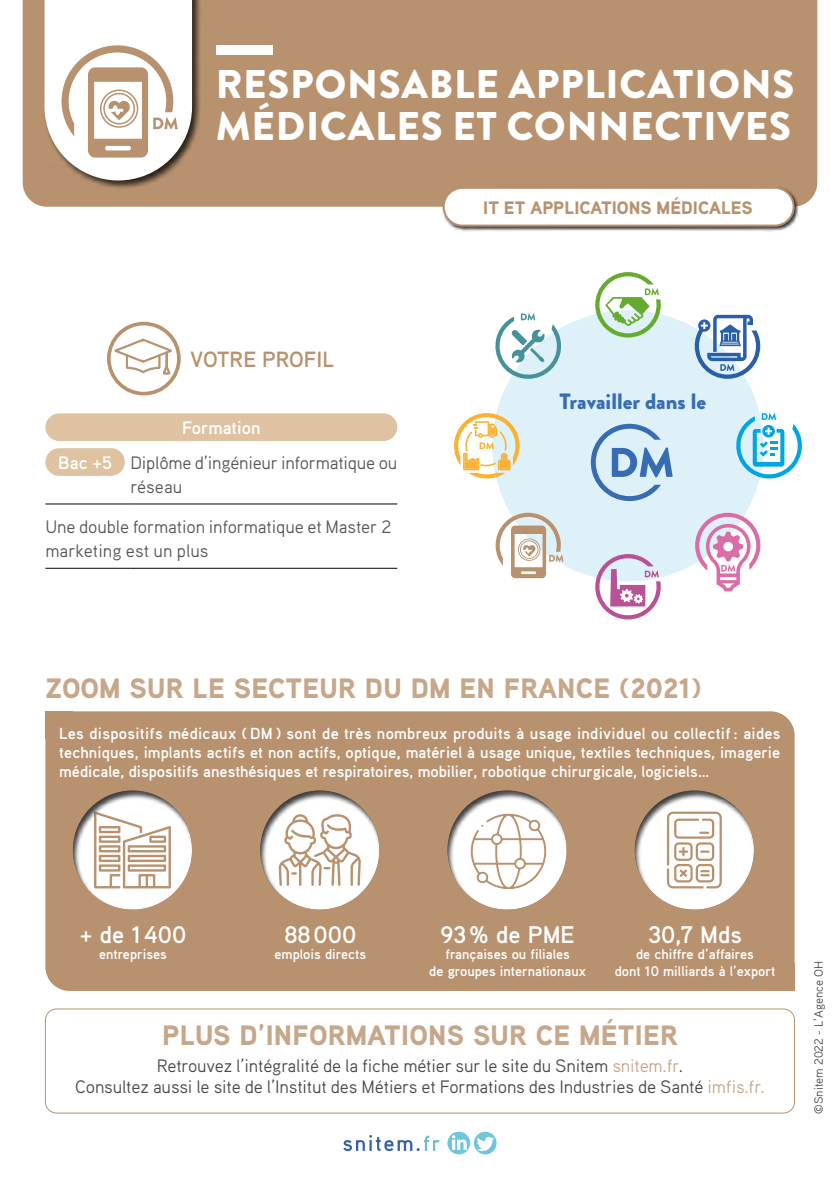
<style>
.page{position:relative;width:840px;height:1191px;background:#fff}
.page>*{position:absolute;margin:0;border:0;box-sizing:border-box;transform-origin:0 0}
.t1{font:900 40px/42px "Brandon Grotesque";letter-spacing:.02em;color:#fff}
.t2{font:900 28px "Aaux Pro";letter-spacing:.01em;color:#c6a78a}
.t3{font:700 24px "Aaux Pro";color:#fff}
.t4{font:900 22.2px "Brandon Grotesque";color:#376cb3}
.t5{font:700 22px "Aaux Pro";color:#b8926f}
.t6{font:18px/21.6px "Aaux Pro";letter-spacing:-.01em;color:#4a4a49;text-align:center}
.t7{font:18px/34.6px "Aaux Pro";letter-spacing:-.01em;color:#575756}
.t8{font:900 18px "Aaux Pro";color:#b8926f}
.t9{font:700 16px/19.2px "Aaux Pro";color:#fff;text-align:justify}
.t10{font:700 14px/16.8px "Aaux Pro";color:#fff;text-align:center}
.t11{font:12px "Aaux Pro";color:#4a4a49}
.s1{font-weight:700;color:#fff}
.s2{color:#c6a78a}
</style>
<div class="page">
<div style="left:23px;top:0;width:793px;height:207px;background:#b8926f"></div>
<div style="left:43px;top:0;width:158px;height:189px;background:#000;opacity:.75"></div>
<svg style="left:44px;top:0;width:148px;height:180px"></svg>
<div style="left:45px;top:711px;width:28px;height:28px;background:#b8926f"></div>
<div style="left:45px;top:711px;width:749px;height:280px;background:#b8926f;border-radius:24px"></div>
<div style="left:766px;top:963px;width:28px;height:28px;background:#b8926f"></div>
<svg style="left:343px;top:1135px;width:96px;height:16px"></svg>
<svg style="left:473px;top:1131px;width:23px;height:23px"></svg>
<svg style="left:476px;top:1136px;width:18px;height:15px"></svg>
<svg style="left:447px;top:1131px;width:23px;height:23px"></svg>
<svg style="left:451px;top:1135px;width:15px;height:14px"></svg>
<div style="left:45px;top:1008px;width:749px;height:105px;border:1px solid #b8926f;border-radius:11px"></div>
<div style="left:492px;top:310px;width:271px;height:271px;background:#def1f9;border-radius:50%"></div>
<svg style="left:590px;top:424px;width:82px;height:77px"></svg>
<svg style="left:595px;top:272px;width:65px;height:65px"></svg>
<svg style="left:495px;top:512px;width:68px;height:66px"></svg>
<svg style="left:736px;top:413px;width:65px;height:69px"></svg>
<svg style="left:694px;top:512px;width:66px;height:79px"></svg>
<svg style="left:694px;top:315px;width:65px;height:64px"></svg>
<svg style="left:595px;top:554px;width:65px;height:65px"></svg>
<svg style="left:495px;top:313px;width:67px;height:69px"></svg>
<svg style="left:454px;top:413px;width:65px;height:65px"></svg>
<svg style="left:72px;top:790px;width:120px;height:120px"></svg>
<svg style="left:260px;top:790px;width:120px;height:120px;fill:#fdfdfd"></svg>
<svg style="left:447px;top:790px;width:120px;height:120px;fill:#fefefe"></svg>
<svg style="left:634px;top:790px;width:120px;height:120px;fill:#fefefe"></svg>
<div style="left:107px;top:322px;width:74px;height:73px;border:4px solid #b8926f;border-radius:50%"></div>
<svg style="left:114px;top:338px;width:58px;height:37px"></svg>
<div style="left:165px;top:352px;width:3px;height:16px;border:1px solid #b8926f"></div>
<hr style="left:45px;top:568px;width:85px;height:1px;background:#000">
<hr style="left:130px;top:568px;width:267px;height:1px;background:#000">
<hr style="left:45px;top:503px;width:85px;height:1px;background:#000">
<hr style="left:130px;top:503px;width:267px;height:1px;background:#000">
<div style="left:45px;top:413px;width:352px;height:28px;background:#dfc2a1;border-radius:14px"></div>
<div style="left:45px;top:448px;width:80px;height:28px;background:#dfc2a1;border-radius:14px"></div>
<div style="left:215px;top:45px;width:57px;height:10px;background:#fff"></div>
<div style="left:442px;top:186px;width:356px;height:45px;background:#000;opacity:.75"></div>
<div style="left:443px;top:188px;width:350px;height:37px;background:#fff;border-radius:19px"></div>
<div style="left:442px;top:187px;width:352px;height:39px;border:2px solid #b8926f;border-radius:19px"></div>
<h1 class="t1" style="left:215px;top:64px;width:580px">RESPONSABLE APPLICATIONS<br>MÉDICALES ET CONNECTIVES</h1>
<h3 class="t5" style="left:190px;top:350px;width:145px">VOTRE PROFIL</h3>
<p class="t7" style="left:58px;top:410px;width:340px;text-indent:124px"><span class="s1">Formation<br>Bac +5</span> Diplôme d’ingénieur informatique ou</p>
<p class="t7" style="left:130px;top:469px;width:53px">réseau</p>
<p class="t7" style="left:45px;top:514px;width:347px;line-height:24px">Une double formation informatique et Master 2 marketing est un plus</p>
<p class="t8" style="left:483px;top:197px;width:270px">IT ET APPLICATIONS MÉDICALES</p>
<h3 class="t4" style="left:559px;top:389px;width:148px">Travailler dans le</h3>
<h2 class="t2" style="left:45px;top:672px;width:657px">ZOOM SUR LE SECTEUR DU DM EN FRANCE (2021)</h2>
<p class="t9" style="left:59px;top:725px;width:722px">Les dispositifs médicaux ( DM ) sont de très nombreux produits à usage individuel ou collectif : aides techniques, implants actifs et non actifs, optique, matériel à usage unique, textiles techniques, imagerie médicale, dispositifs anesthésiques et respiratoires, mobilier, robotique chirurgicale, logiciels…</p>
<h3 class="t3" style="left:80px;top:924px;width:108px">+ de 1 400</h3>
<p class="t10" style="left:99px;top:947px;width:69px">entreprises</p>
<h3 class="t3" style="left:284px;top:924px;width:73px">88 000</h3>
<p class="t10" style="left:274px;top:947px;width:93px">emplois directs</p>
<h3 class="t3" style="left:440px;top:924px;width:136px">93 % de PME</h3>
<p class="t10" style="left:429px;top:947px;width:158px">françaises ou filiales<br>de groupes internationaux</p>
<h3 class="t3" style="left:647px;top:924px;width:95px">30,7 Mds</h3>
<p class="t10" style="left:614px;top:947px;width:162px">de chiffre d’affaires<br>dont 10 milliards à l’export</p>
<h2 class="t2" style="left:162px;top:1018px;width:517px">PLUS D’INFORMATIONS SUR CE MÉTIER</h2>
<p class="t6" style="left:75px;top:1054px;width:691px">Retrouvez l’intégralité de la fiche métier sur le site du Snitem <span class="s2">snitem.fr</span>.<br>Consultez aussi le site de l’Institut des Métiers et Formations des Industries de Santé <span class="s2">imfis.fr.</span></p>
<p class="t11" style="left:811px;top:1113px;width:154px;rotate:-90deg">©Snitem 2022 - L’Agence OH</p>
</div>
